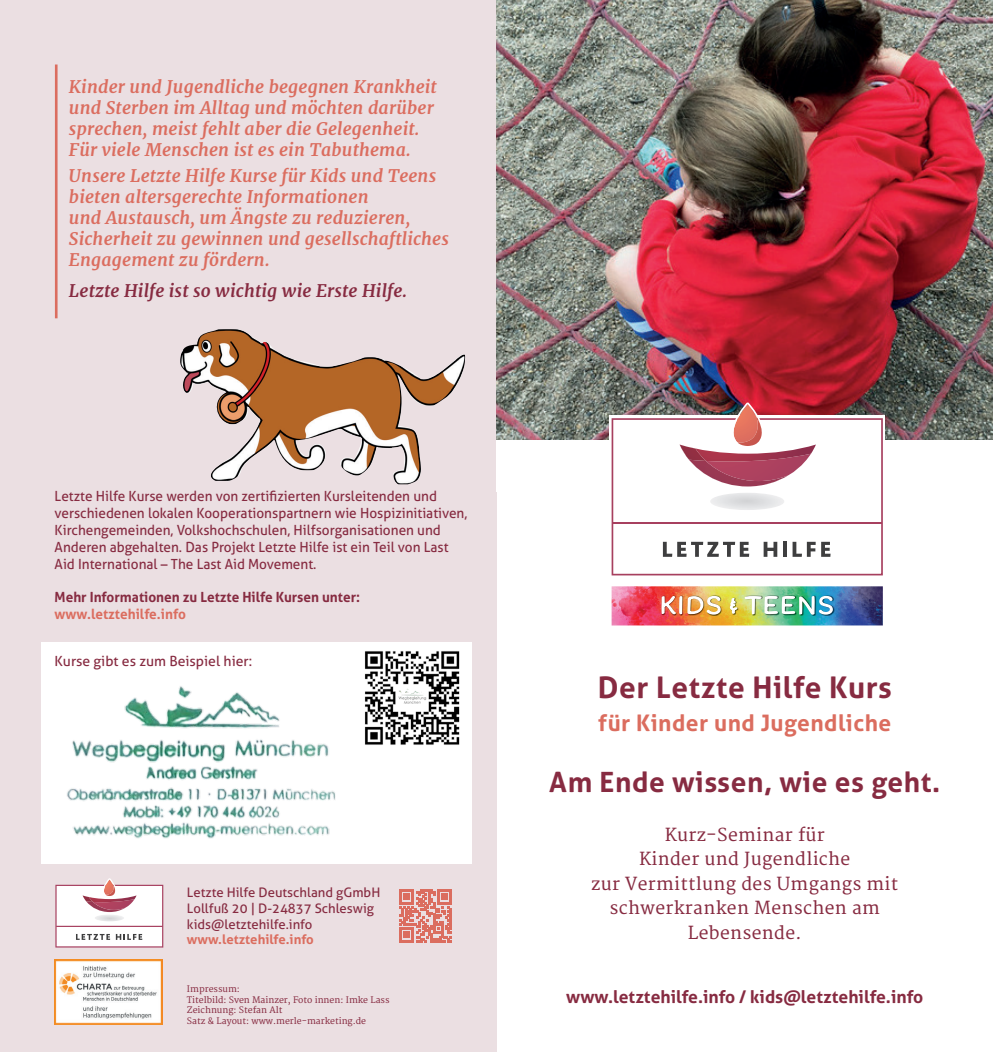
<style>
.page{position:relative;width:993px;height:1052px;background:#fff}
.page>*{position:absolute;margin:0;border:0;box-sizing:border-box;transform-origin:0 0}
.t1{font:700 29.75px "Aller";letter-spacing:.02em;color:#872b41}
.t2{font:700 28px "Aller";letter-spacing:.02em;color:#872b41}
.t3{font:700 22.75px "Aller";letter-spacing:.02em;color:#db6d5f}
.t4{font:italic 700 17.5px/21px "Merriweather";letter-spacing:.01em;color:#db6d5f}
.t5{font:17.5px/24.5px "Merriweather";letter-spacing:.02em;color:#872b41;text-align:center}
.t6{font:700 17.5px "Aller";color:#872b41}
.t7{font:italic 700 17.5px "Merriweather";letter-spacing:.01em;color:#872b41}
.t8{font:14px/16.8px "Aller";color:#872b41}
.t9{font:700 14px "Aller";color:#872b41}
.t10{font:700 14px "Aller";color:#db6d5f}
.t11{font:13.12px/15.8px "Aller";color:#872b41}
.t12{font:700 13.12px "Aller";color:#db6d5f}
.t13{font:8.75px/10.5px "Merriweather";color:#872b41}
</style>
<div class="page">
<div style="left:0;top:0;width:496px;height:1052px;background:#ebdfe2"></div>
<div style="left:41px;top:642px;width:430px;height:221px;background:#fff"></div>
<img style="left:496px;top:0;width:496px;height:440px">
<div style="left:609px;top:415px;width:275px;height:62px;background:#fff"></div>
<svg style="left:55px;top:878px;width:108px;height:69px;background:#ecdcdf"></svg>
<svg style="left:611px;top:418px;width:271px;height:157px"></svg>
<hr style="left:612px;top:522px;width:269px;height:1px;background:#a7405f">
<img style="left:787px;top:461px;width:28px;height:25px">
<img style="left:679px;top:461px;width:108px;height:25px">
<img style="left:705px;top:444px;width:110px;height:17px">
<img style="left:679px;top:444px;width:26px;height:17px">
<svg style="left:728px;top:402px;width:38px;height:46px"></svg>
<img style="left:710px;top:493px;width:74px;height:17px">
<svg style="left:662px;top:542px;width:87px;height:15px"></svg>
<svg style="left:763px;top:542px;width:14px;height:15px"></svg>
<svg style="left:782px;top:542px;width:4px;height:15px"></svg>
<svg style="left:792px;top:542px;width:38px;height:15px"></svg>
<img style="left:611px;top:586px;width:271px;height:39px">
<img style="left:661px;top:596px;width:172px;height:20px">
<img style="left:661px;top:596px;width:171px;height:19px">
<hr style="left:55px;top:64px;width:3px;height:254px;background:#db6d5f">
<svg style="left:399px;top:889px;width:53px;height:53px"></svg>
<img style="left:55px;top:959px;width:108px;height:65px">
<img style="left:180px;top:329px;width:286px;height:155px">
<img style="left:365px;top:651px;width:95px;height:94px">
<img style="left:67px;top:686px;width:269px;height:153px">
<p class="t4" style="left:69px;top:77px;width:369px">Kinder und Jugendliche begegnen Krankheit und Sterben im Alltag und möchten darüber sprechen, meist fehlt aber die Gelegenheit.<br>Für viele Menschen ist es ein Tabuthema.</p>
<p class="t4" style="left:69px;top:166px;width:381px">Unsere Letzte Hilfe Kurse für Kids und Teens bieten altersgerechte Informationen<br>und Austausch, um Ängste zu reduzieren, Sicherheit zu gewinnen und gesellschaftliches Engagement zu fördern.</p>
<p class="t7" style="left:69px;top:280px;width:339px">Letzte Hilfe ist so wichtig wie Erste Hilfe.</p>
<p class="t8" style="left:55px;top:488px;width:414px">Letzte Hilfe Kurse werden von zertifizierten Kursleitenden und verschiedenen lokalen Kooperationspartnern wie Hospizinitiativen, Kirchengemeinden, Volkshochschulen, Hilfsorganisationen und Anderen abgehalten. Das Projekt Letzte Hilfe ist ein Teil von Last Aid International – The Last Aid Movement.</p>
<p class="t9" style="left:55px;top:588px;width:307px">Mehr Informationen zu Letzte Hilfe Kursen unter:</p>
<p class="t10" style="left:55px;top:605px;width:133px">www.letztehilfe.info</p>
<p class="t8" style="left:55px;top:653px;width:199px">Kurse gibt es zum Beispiel hier:</p>
<p class="t11" style="left:187px;top:884px;width:195px">Letzte Hilfe Deutschland gGmbH<br>Lollfuß 20 | D-24837 Schleswig kids@letztehilfe.info</p>
<p class="t12" style="left:187px;top:931px;width:128px">www.letztehilfe.info</p>
<p class="t13" style="left:187px;top:984px;width:204px">Impressum:<br>Titelbild: Sven Mainzer, Foto innen: Imke Lass<br>Zeichnung: Stefan Alt<br>Satz &amp; Layout: www.merle-marketing.de</p>
<h1 class="t1" style="left:597px;top:669px;width:295px">Der Letzte Hilfe Kurs</h1>
<h3 class="t3" style="left:598px;top:708px;width:294px">für Kinder und Jugendliche</h3>
<h2 class="t2" style="left:549px;top:764px;width:392px">Am Ende wissen, wie es geht.</h2>
<p class="t5" style="left:591px;top:823px;width:308px">Kurz-Seminar für<br>Kinder und Jugendliche<br>zur Vermittlung des Umgangs mit schwerkranken Menschen am<br>Lebensende.</p>
<p class="t6" style="left:566px;top:986px;width:358px">www.letztehilfe.info / kids@letztehilfe.info</p>
</div>
